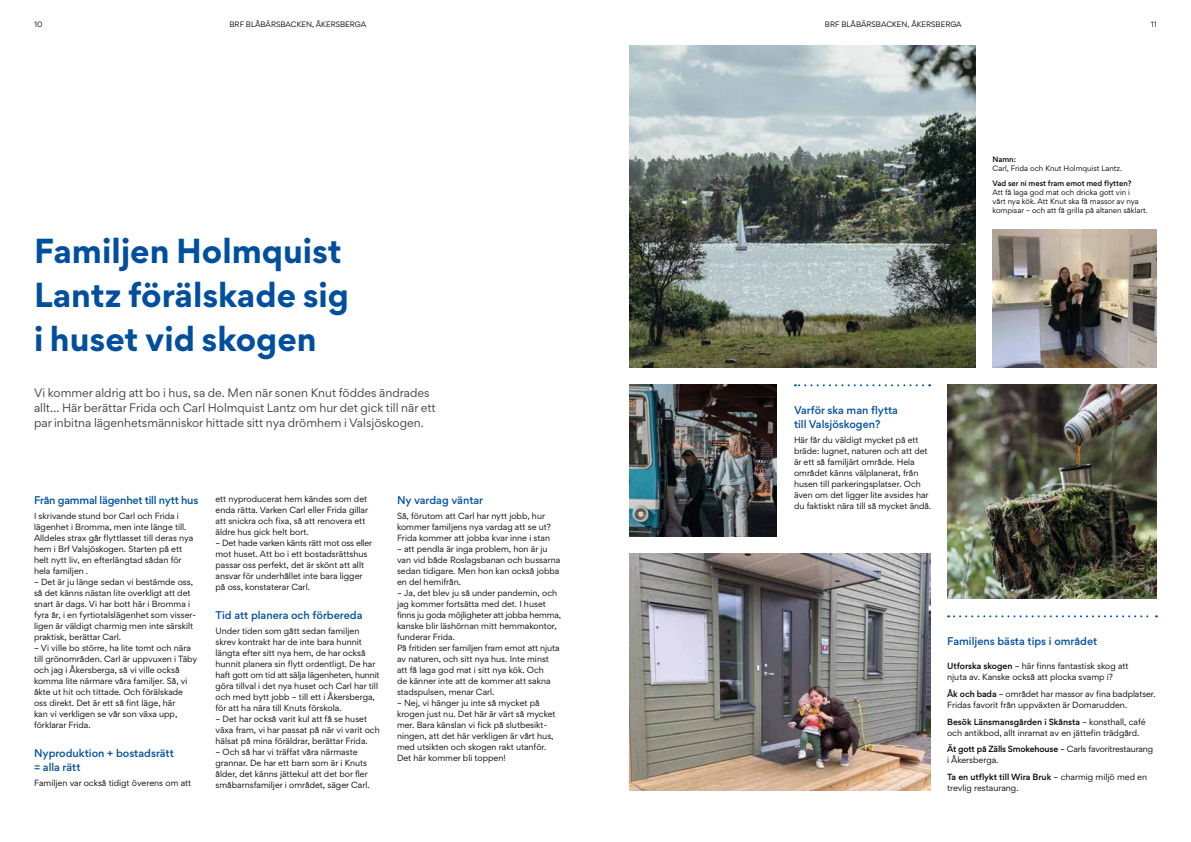
<style>
.page{position:relative;width:1191px;height:842px;background:#fff}
.page>*{position:absolute;margin:0;border:0;box-sizing:border-box;transform-origin:0 0}
.t1{font:700 31px/44px "Gordita";color:#004f9f}
.t2{font:11px/15px "Gordita";color:#3c3c3b}
.t3{font:500 10px/14px "Gordita";color:#004f9f}
.t4{font:500 10px "Gordita";letter-spacing:-.02em;color:#004f9f}
.t5{font:8px/11px "Gordita";color:#000}
.t6{font:7px/9px "Gordita";color:#000}
.t7{font:500 7px "Gordita";color:#000}
.s1{font-weight:500}
</style>
<div class="page">
<img style="left:629px;top:45px;width:346px;height:322px">
<img style="left:629px;top:554px;width:301px;height:237px">
<img style="left:629px;top:384px;width:148px;height:153px">
<svg style="left:795px;top:384px;width:128px;height:2px"></svg>
<img style="left:947px;top:384px;width:210px;height:214px">
<svg style="left:948px;top:615px;width:209px;height:2px"></svg>
<img style="left:992px;top:230px;width:165px;height:137px">
<p class="t6" style="left:34px;top:20px;width:10px">10</p>
<p class="t6" style="left:229px;top:20px;width:138px">BRF BLÅBÄRSBACKEN, ÅKERSBERGA</p>
<p class="t6" style="left:825px;top:20px;width:138px">BRF BLÅBÄRSBACKEN, ÅKERSBERGA</p>
<p class="t6" style="left:1151px;top:20px;width:8px">11</p>
<h1 class="t1" style="left:34px;top:228px;width:316px">Familjen Holmquist<br>Lantz förälskade sig i huset vid skogen</h1>
<h2 class="t2" style="left:34px;top:385px;width:403px">Vi kommer aldrig att bo i hus, sa de. Men när sonen Knut föddes ändrades allt… Här berättar Frida och Carl Holmquist Lantz om hur det gick till när ett par inbitna lägenhetsmänniskor hittade sitt nya drömhem i Valsjöskogen.</h2>
<p class="t4" style="left:34px;top:492px;width:166px">Från gammal lägenhet till nytt hus</p>
<p class="t5" style="left:34px;top:510px;width:161px">I skrivande stund bor Carl och Frida i lägenhet i Bromma, men inte länge till.<br>Alldeles strax går flyttlasset till deras nya hem i Brf Valsjöskogen. Starten på ett helt nytt liv, en efterlängtad sådan för hela familjen .</p>
<p class="t5" style="left:34px;top:576px;width:163px">– Det är ju länge sedan vi bestämde oss, så det känns nästan lite overkligt att det snart är dags. Vi har bott här i Bromma i fyra år, i en fyrtiotalslägenhet som visser&shy;ligen är väldigt charmig men inte särskilt praktisk, berättar Carl.</p>
<p class="t5" style="left:34px;top:642px;width:165px">– Vi ville bo större, ha lite tomt och nära till grönområden. Carl är uppvuxen i Täby och jag i Åkersberga, så vi ville också komma lite närmare våra familjer. Så, vi åkte ut hit och tittade. Och förälskade oss direkt. Det är ett så fint läge, här<br>kan vi verkligen se vår son växa upp, förklarar Frida.</p>
<p class="t3" style="left:34px;top:746px;width:141px">Nyproduktion + bostadsrätt = alla rätt</p>
<p class="t5" style="left:34px;top:778px;width:159px">Familjen var också tidigt överens om att</p>
<p class="t5" style="left:215px;top:493px;width:154px">ett nyproducerat hem kändes som det enda rätta. Varken Carl eller Frida gillar att snickra och fixa, så att renovera ett äldre hus gick helt bort.</p>
<p class="t5" style="left:215px;top:537px;width:158px">– Det hade varken känts rätt mot oss eller mot huset. Att bo i ett bostadsrättshus passar oss perfekt, det är skönt att allt ansvar för underhållet inte bara ligger på oss, konstaterar Carl.</p>
<p class="t3" style="left:215px;top:608px;width:148px">Tid att planera och förbereda</p>
<p class="t5" style="left:215px;top:625px;width:166px">Under tiden som gått sedan familjen skrev kontrakt har de inte bara hunnit längta efter sitt nya hem, de har också hunnit planera sin flytt ordentligt. De har haft gott om tid att sälja lägenheten, hunnit göra tillval i det nya huset och Carl har till och med bytt jobb – till ett i Åkersberga, för att ha nära till Knuts förskola.</p>
<p class="t5" style="left:215px;top:713px;width:166px">– Det har också varit kul att få se huset växa fram, vi har passat på när vi varit och hälsat på mina föräldrar, berättar Frida.</p>
<p class="t5" style="left:215px;top:746px;width:156px">– Och så har vi träffat våra närmaste grannar. De har ett barn som är i Knuts ålder, det känns jättekul att det bor fler småbarnsfamiljer i området, säger Carl.</p>
<p class="t3" style="left:397px;top:493px;width:88px">Ny vardag väntar</p>
<p class="t5" style="left:397px;top:510px;width:155px">Så, förutom att Carl har nytt jobb, hur kommer familjens nya vardag att se ut?<br>Frida kommer att jobba kvar inne i stan</p>
<p class="t5" style="left:397px;top:543px;width:165px">– att pendla är inga problem, hon är ju van vid både Roslagsbanan och bussarna sedan tidigare. Men hon kan också jobba en del hemifrån.</p>
<p class="t5" style="left:397px;top:587px;width:166px">– Ja, det blev ju så under pandemin, och jag kommer fortsätta med det. I huset finns ju goda möjligheter att jobba hemma, kanske blir läshörnan mitt hemmakontor, funderar Frida.<br>På fritiden ser familjen fram emot att njuta av naturen, och sitt nya hus. Inte minst att få laga god mat i sitt nya kök. Och<br>de känner inte att de kommer att sakna stadspulsen, menar Carl.</p>
<p class="t5" style="left:397px;top:697px;width:160px">– Nej, vi hänger ju inte så mycket på krogen just nu. Det här är värt så mycket mer. Bara känslan vi fick på slutbesikt&shy;ningen, att det här verkligen är vårt hus, med utsikten och skogen rakt utanför.<br>Det här kommer bli toppen!</p>
<p class="t7" style="left:992px;top:154px;width:25px">Namn:</p>
<p class="t6" style="left:992px;top:163px;width:131px">Carl, Frida och Knut Holmquist Lantz.</p>
<p class="t7" style="left:992px;top:178px;width:140px">Vad ser ni mest fram emot med flytten?</p>
<p class="t6" style="left:992px;top:187px;width:157px">Att få laga god mat och dricka gott vin i<br>vårt nya kök. Att Knut ska få massor av nya kompisar – och att få grilla på altanen såklart.</p>
<p class="t3" style="left:794px;top:403px;width:106px">Varför ska man flytta till Valsjöskogen?</p>
<p class="t5" style="left:794px;top:434px;width:139px">Här får du väldigt mycket på ett bräde: lugnet, naturen och att det är ett så familjärt område. Hela området känns välplanerat, från husen till parkeringsplatser. Och även om det ligger lite avsides har du faktiskt nära till så mycket ändå.</p>
<p class="t3" style="left:947px;top:634px;width:152px">Familjens bästa tips i området</p>
<p class="t5" style="left:947px;top:660px;width:183px"><span class="s1">Utforska skogen</span> – här finns fantastisk skog att njuta av. Kanske också att plocka svamp i?</p>
<p class="t5" style="left:947px;top:688px;width:210px"><span class="s1">Åk och bada</span> – området har massor av fina badplatser.<br>Fridas favorit från uppväxten är Domarudden.</p>
<p class="t5" style="left:947px;top:716px;width:200px"><span class="s1">Besök Länsmansgården i Skånsta</span> – konsthall, café och antikbod, allt inramat av en jättefin trädgård.</p>
<p class="t5" style="left:947px;top:743px;width:208px"><span class="s1">Ät gott på Zälls Smokehouse</span> – Carls favoritrestaurang i Åkersberga.</p>
<p class="t5" style="left:947px;top:771px;width:202px"><span class="s1">Ta en utflykt till Wira Bruk</span> – charmig miljö med en trevlig restaurang.</p>
</div>
